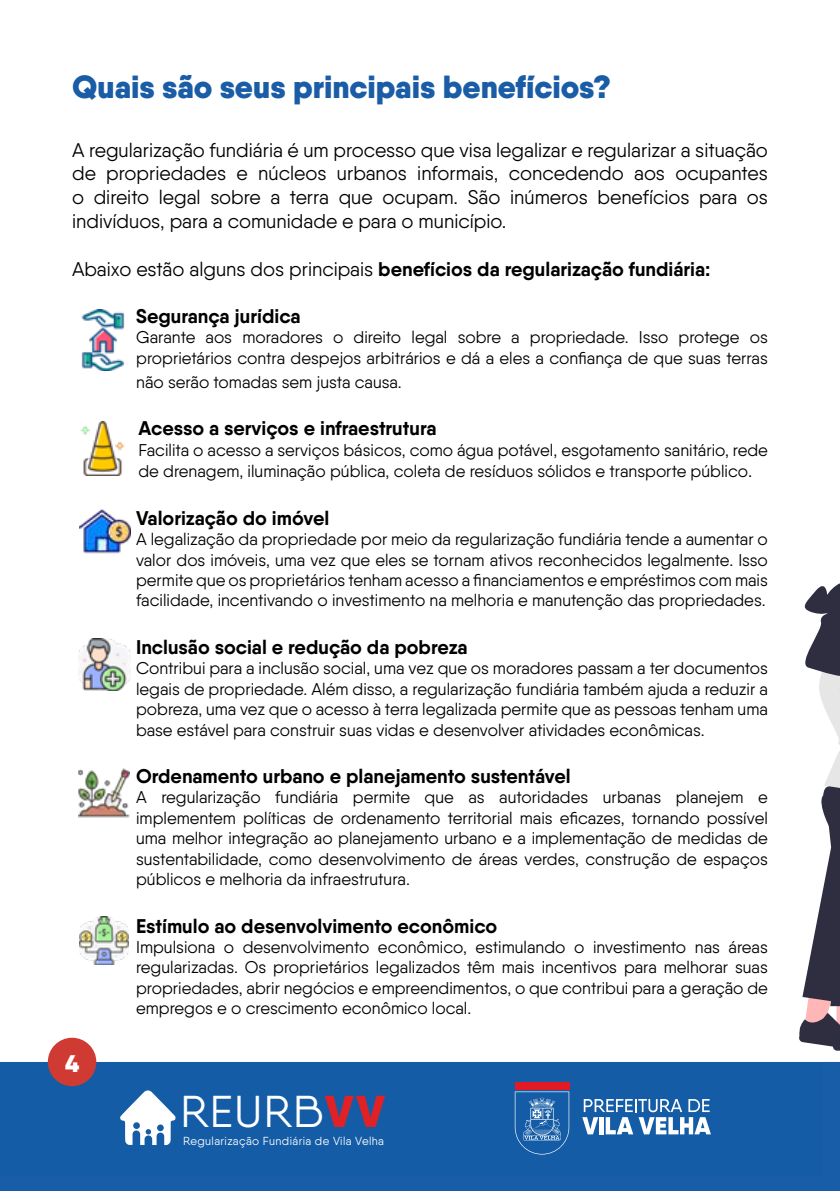
<style>
.page{position:relative;width:840px;height:1191px;background:#fff}
.page>*{position:absolute;margin:0;border:0;box-sizing:border-box;transform-origin:0 0}
.t1{font:44.6px "Qanelas";letter-spacing:.03em;color:#fff}
.t2{font:900 32px "Qanelas";color:#1a5da6}
.t3{font:900 24px "Qanelas";color:#fff}
.t4{font:700 19.8px "Qanelas";color:#000}
.t5{font:19.8px/23.8px "Qanelas";color:#000;text-align:justify}
.t6{font:17px/20.4px "Qanelas";color:#000;text-align:justify}
.t7{font:11.6px "Qanelas";letter-spacing:.03em;color:#fff}
.s1{font-weight:400}
.s2{font-size:18px}
.s3{font-weight:900;color:#e02227}
</style>
<div class="page">
<div style="left:0;top:1175px;width:822px;height:16px;background:#175da7"></div>
<div style="left:0;top:1062px;width:839px;height:113px;background:#145ca6"></div>
<svg style="left:514px;top:1091px;width:55px;height:63px"></svg>
<div style="left:514px;top:1082px;width:55px;height:7px;background:#e21a24"></div>
<svg style="left:582px;top:1099px;width:128px;height:35px"></svg>
<svg style="left:120px;top:1090px;width:55px;height:55px"></svg>
<svg style="left:822px;top:1175px;width:17px;height:16px"></svg>
<div style="left:48px;top:1037px;width:48px;height:49px;background:#cf3a32;border-radius:50%"></div>
<img style="left:81px;top:309px;width:44px;height:61px">
<img style="left:80px;top:421px;width:45px;height:55px">
<img style="left:80px;top:509px;width:50px;height:45px">
<img style="left:79px;top:639px;width:51px;height:51px">
<img style="left:78px;top:768px;width:51px;height:50px">
<img style="left:80px;top:916px;width:48px;height:49px">
<svg style="left:799px;top:584px;width:40px;height:467px"></svg>
<h2 class="t2" style="left:72px;top:66px;width:540px">Quais são seus principais benefícios?</h2>
<p class="t5" style="left:72px;top:138px;width:697px">A regularização fundiária é um processo que visa legalizar e regularizar a situação de propriedades e núcleos urbanos informais, concedendo aos ocupantes o direito legal sobre a terra que ocupam. São inúmeros benefícios para os indivíduos, para a comunidade e para o município.</p>
<p class="t4" style="left:72px;top:256px;width:639px"><span class="s1">Abaixo estão alguns dos principais</span> benefícios da regularização fundiária:</p>
<p class="t4" style="left:136px;top:304px;width:166px">Segurança jurídica</p>
<p class="t6" style="left:136px;top:327px;width:632px">Garante aos moradores o direito legal sobre a propriedade. Isso protege os proprietários contra despejos arbitrários e dá a eles a confiança de que suas terras</p>
<p class="t6" style="left:136px;top:371px;width:267px">não serão tomadas sem justa causa.</p>
<p class="t4" style="left:138px;top:416px;width:299px">Acesso a serviços e infraestrutura</p>
<p class="t6" style="left:138px;top:439px;width:630px;line-height:21.6px">Facilita o acesso a serviços básicos, como água potável, esgotamento sanitário, rede de drenagem, iluminação pública, coleta de resíduos sólidos e transporte público<span class="s2">.</span></p>
<p class="t4" style="left:136px;top:505px;width:195px">Valorização do imóvel</p>
<p class="t6" style="left:136px;top:529px;width:633px">A legalização da propriedade por meio da regularização fundiária tende a aumentar o valor dos imóveis, uma vez que eles se tornam ativos reconhecidos legalmente. Isso permite que os proprietários tenham acesso a financiamentos e empréstimos com mais facilidade, incentivando o investimento na melhoria e manutenção das propriedades.</p>
<p class="t4" style="left:136px;top:634px;width:333px">Inclusão social e redução da pobreza</p>
<p class="t6" style="left:136px;top:658px;width:633px">Contribui para a inclusão social, uma vez que os moradores passam a ter documentos legais de propriedade. Além disso, a regularização fundiária também ajuda a reduzir a pobreza, uma vez que o acesso à terra legalizada permite que as pessoas tenham uma base estável para construir suas vidas e desenvolver atividades econômicas.</p>
<p class="t4" style="left:136px;top:763px;width:436px">Ordenamento urbano e planejamento sustentável</p>
<p class="t6" style="left:136px;top:787px;width:633px">A regularização fundiária permite que as autoridades urbanas planejem e implementem políticas de ordenamento territorial mais eficazes, tornando possível uma melhor integração ao planejamento urbano e a implementação de medidas de sustentabilidade, como desenvolvimento de áreas verdes, construção de espaços públicos e melhoria da infraestrutura.</p>
<p class="t4" style="left:136px;top:913px;width:362px">Estímulo ao desenvolvimento econômico</p>
<p class="t6" style="left:136px;top:936px;width:633px">Impulsiona o desenvolvimento econômico, estimulando o investimento nas áreas regularizadas. Os proprietários legalizados têm mais incentivos para melhorar suas propriedades, abrir negócios e empreendimentos, o que contribui para a geração de empregos e o crescimento econômico local.</p>
<h3 class="t3" style="left:65px;top:1047px;width:16px">4</h3>
<h1 class="t1" style="left:180px;top:1084px;width:206px">REURB<span class="s3">VV</span></h1>
<p class="t7" style="left:183px;top:1133px;width:202px">Regularização Fundiária de Vila Velha</p>
</div>
